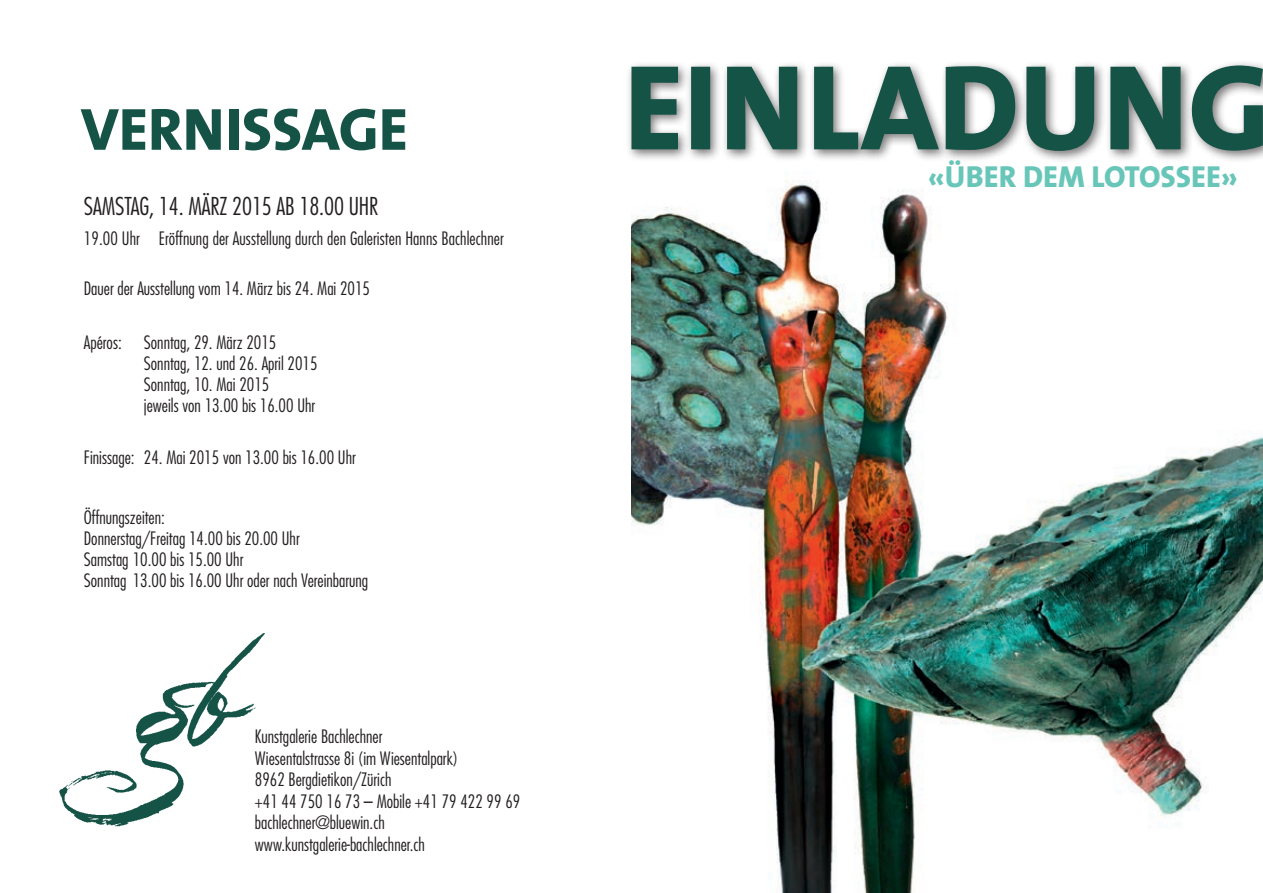
<style>
.page{position:relative;width:1263px;height:893px;background:#fff}
.page>*{position:absolute;margin:0;border:0;box-sizing:border-box;transform-origin:0 0}
.t1{font:800 60px "The Sans";color:#165347}
.t2{font:800 30.6px "The Sans";color:#68c6b9}
.t3{font:300 condensed 24px "Futura";letter-spacing:-.005em;color:#231f20}
.t4{font:300 condensed 18px/21px "Futura";color:#231f20}
</style>
<div class="page">
<img style="left:631px;top:180px;width:632px;height:713px">
<img style="left:59px;top:633px;width:206px;height:194px">
<div style="left:625px;top:60px;width:638px;height:103px;background:#231f20;opacity:.6"></div>
<svg style="left:631px;top:65px;width:632px;height:86px;fill:#165347"></svg>
<h1 class="t1" style="left:81px;top:79px;width:329px">VERNISSAGE</h1>
<h3 class="t3" style="left:84px;top:191px;width:296px">SAMSTAG, 14. MÄRZ 2015 AB 18.00 UHR</h3>
<p class="t4" style="left:84px;top:228px;width:421px">19.00 Uhr Eröffnung der Ausstellung durch den Galeristen Hanns Bachlechner</p>
<p class="t4" style="left:84px;top:277px;width:288px">Dauer der Ausstellung vom 14. März bis 24. Mai 2015</p>
<p class="t4" style="left:144px;top:331px;width:175px;text-indent:-60px">Apéros: Sonntag, 29. März 2015<br>Sonntag, 12. und 26. April 2015<br>Sonntag, 10. Mai 2015<br>jeweils von 13.00 bis 16.00 Uhr</p>
<p class="t4" style="left:84px;top:447px;width:273px">Finissage: 24. Mai 2015 von 13.00 bis 16.00 Uhr</p>
<p class="t4" style="left:84px;top:507px;width:286px">Öffnungszeiten:<br>Donnerstag/Freitag 14.00 bis 20.00 Uhr<br>Samstag 10.00 bis 15.00 Uhr<br>Sonntag 13.00 bis 16.00 Uhr oder nach Vereinbarung</p>
<p class="t4" style="left:255px;top:725px;width:267px;line-height:21.6px">Kunstgalerie Bachlechner<br>Wiesentalstrasse 8i (im Wiesentalpark)<br>8962 Bergdietikon/Zürich<br>+41 44 750 16 73 – Mobile +41 79 422 99 69 bachlechner@bluewin.ch www.kunstgalerie-bachlechner.ch</p>
<h2 class="t2" style="left:928px;top:151px;width:311px">«ÜBER DEM LOTOSSEE»</h2>
</div>
